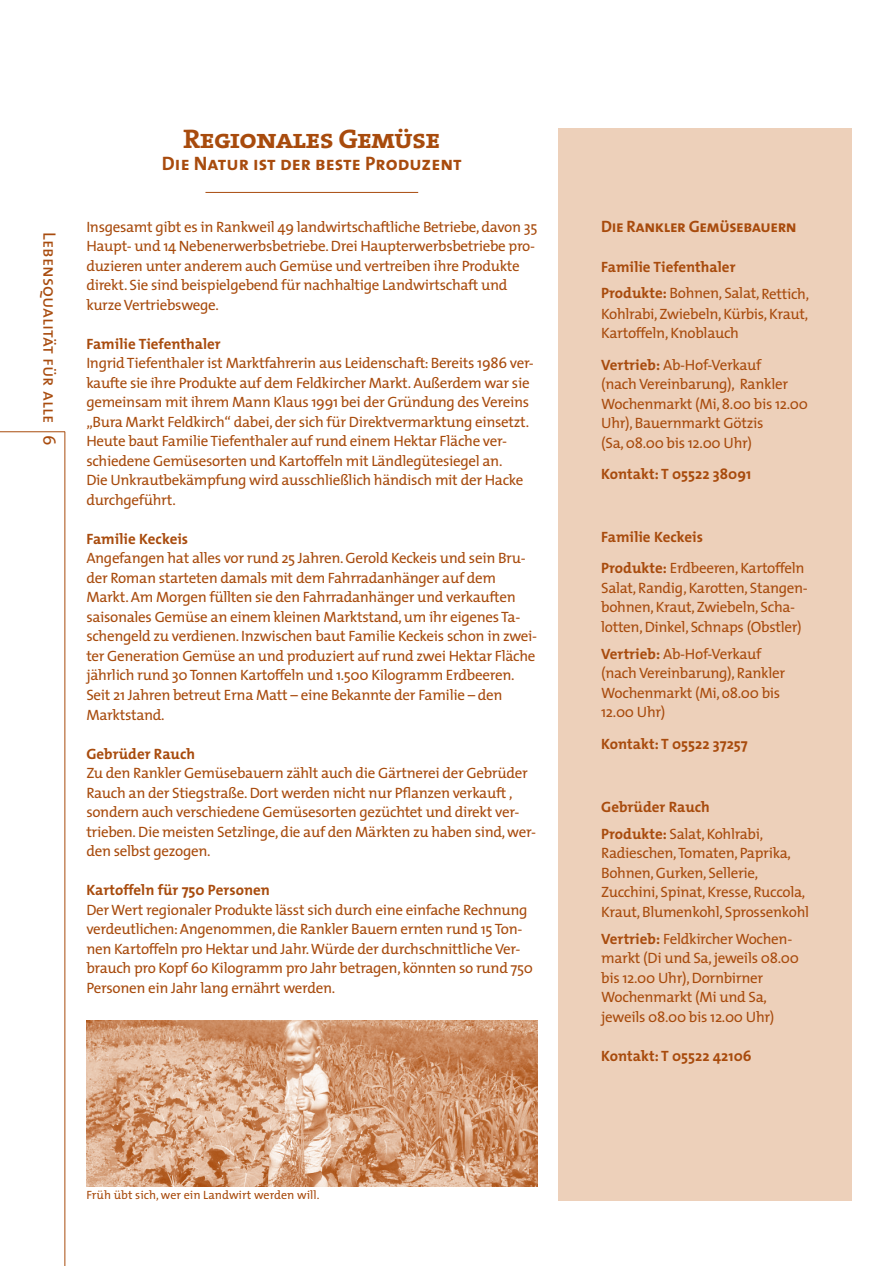
<style>
.page{position:relative;width:896px;height:1266px;background:#fff}
.page>*{position:absolute;margin:0;border:0;box-sizing:border-box;transform-origin:0 0}
.t1{font:27px "The Serif Bold Caps";letter-spacing:-.03em;color:#a84b0d;scale:1.05 1}
.t2{font:19.5px "The Mix Bold Caps";color:#a84b0d}
.t3{font:18px "The Mix Caps";color:#a84b0d}
.t4{font:16.5px "The Mix Bold Caps";letter-spacing:-.025em;color:#a84b0d}
.t5{font:15px/19.5px "The Mix";letter-spacing:-.02em;color:#a84b0d}
.t6{font:700 15px/25.5px "The Mix";color:#a84b0d}
.t7{font:12px "The Mix";color:#a84b0d}
.s1{font-weight:400}
.s2{font-weight:700}
</style>
<div class="page">
<hr style="left:205px;top:192px;width:213px;height:1px;background:#a84b0d">
<div style="left:558px;top:129px;width:294px;height:1071px;background:#edd0ba"></div>
<img style="left:86px;top:1020px;width:451px;height:166px">
<hr style="left:65px;top:432px;width:1px;height:833px;background:#a84b0d">
<hr style="left:0;top:431px;width:65px;height:1px;background:#a84b0d">
<p class="t3" style="left:64px;top:232px;width:214px;rotate:90deg">Lebensqualität für alle 6</p>
<h1 class="t1" style="left:183px;top:116px;width:246px">Regionales Gemüse</h1>
<h2 class="t2" style="left:162px;top:147px;width:301px">Die Natur ist der beste Produzent</h2>
<p class="t5" style="left:86px;top:216px;width:452px">Insgesamt gibt es in Rankweil 49 landwirtschaftliche Betriebe, davon 35<br>Haupt- und 14 Nebenerwerbsbetriebe. Drei Haupterwerbsbetriebe pro&shy;duzieren unter anderem auch Gemüse und vertreiben ihre Produkte direkt. Sie sind beispielgebend für nachhaltige Landwirtschaft und kurze Vertriebswege.</p>
<p class="t6" style="left:86px;top:330px;width:136px">Familie Tiefenthaler</p>
<p class="t5" style="left:86px;top:353px;width:449px">Ingrid Tiefenthaler ist Marktfahrerin aus Leidenschaft: Bereits 1986 ver&shy;kaufte sie ihre Produkte auf dem Feldkircher Markt. Außerdem war sie gemeinsam mit ihrem Mann Klaus 1991 bei der Gründung des Vereins „Bura Markt Feldkirch“ dabei, der sich für Direktvermarktung einsetzt.<br>Heute baut Familie Tiefenthaler auf rund einem Hektar Fläche ver&shy;schiedene Gemüsesorten und Kartoffeln mit Ländlegütesiegel an.<br>Die Unkrautbekämpfung wird ausschließlich händisch mit der Hacke durchgeführt.</p>
<p class="t6" style="left:86px;top:525px;width:103px">Familie Keckeis</p>
<p class="t5" style="left:86px;top:548px;width:452px">Angefangen hat alles vor rund 25 Jahren. Gerold Keckeis und sein Bru&shy;der Roman starteten damals mit dem Fahrradanhänger auf dem Markt. Am Morgen füllten sie den Fahrradanhänger und verkauften saisonales Gemüse an einem kleinen Marktstand, um ihr eigenes Ta&shy;schengeld zu verdienen. Inzwischen baut Familie Keckeis schon in zwei&shy;ter Generation Gemüse an und produziert auf rund zwei Hektar Fläche jährlich rund 30 Tonnen Kartoffeln und 1.500 Kilogramm Erdbeeren.<br>Seit 21 Jahren betreut Erna Matt – eine Bekannte der Familie – den Marktstand.</p>
<p class="t6" style="left:86px;top:740px;width:110px">Gebrüder Rauch</p>
<p class="t5" style="left:86px;top:762px;width:451px">Zu den Rankler Gemüsebauern zählt auch die Gärtnerei der Gebrüder Rauch an der Stiegstraße. Dort werden nicht nur Pflanzen verkauft , sondern auch verschiedene Gemüsesorten gezüchtet und direkt ver&shy;trieben. Die meisten Setzlinge, die auf den Märkten zu haben sind, wer&shy;den selbst gezogen.</p>
<p class="t6" style="left:86px;top:876px;width:185px">Kartoffeln für 750 Personen</p>
<p class="t5" style="left:86px;top:899px;width:448px">Der Wert regionaler Produkte lässt sich durch eine einfache Rechnung verdeutlichen: Angenommen, die Rankler Bauern ernten rund 15 Ton&shy;nen Kartoffeln pro Hektar und Jahr. Würde der durchschnittliche Ver&shy;brauch pro Kopf 60 Kilogramm pro Jahr betragen, könnten so rund 750<br>Personen ein Jahr lang ernährt werden.</p>
<p class="t7" style="left:86px;top:1184px;width:235px">Früh übt sich, wer ein Landwirt werden will.</p>
<p class="t4" style="left:601px;top:213px;width:197px">Die Rankler Gemüsebauern</p>
<p class="t6" style="left:601px;top:254px;width:209px">Familie Tiefenthaler<br>Produkte: <span class="s1">Bohnen, Salat, Rettich,</span></p>
<p class="t5" style="left:601px;top:303px;width:208px">Kohlrabi, Zwiebeln, Kürbis, Kraut,<br>Kartoffeln, Knoblauch</p>
<p class="t5" style="left:601px;top:354px;width:208px"><span class="s2">Vertrieb:</span> Ab-Hof-Verkauf<br>(nach Vereinbarung), Rankler<br>Wochenmarkt (Mi, 8.00 bis 12.00<br>Uhr), Bauernmarkt Götzis<br>(Sa, 08.00 bis 12.00 Uhr)</p>
<p class="t6" style="left:601px;top:461px;width:152px">Kontakt: T 05522 38091</p>
<p class="t6" style="left:601px;top:521px;width:205px;line-height:31.2px">Familie Keckeis<br>Produkte: <span class="s1">Erdbeeren, Kartoffeln</span></p>
<p class="t5" style="left:601px;top:577px;width:208px">Salat, Randig, Karotten, Stangen&shy;bohnen, Kraut, Zwiebeln, Scha&shy;lotten, Dinkel, Schnaps (Obstler)</p>
<p class="t5" style="left:601px;top:643px;width:185px"><span class="s2">Vertrieb:</span> Ab-Hof-Verkauf (nach Vereinbarung), Rankler<br>Wochenmarkt (Mi, o8.00 bis<br>12.00 Uhr)</p>
<p class="t6" style="left:601px;top:730px;width:148px">Kontakt: T 05522 37257</p>
<p class="t6" style="left:601px;top:792px;width:163px;line-height:27px">Gebrüder Rauch<br>Produkte: <span class="s1">Salat, Kohlrabi,</span></p>
<p class="t5" style="left:601px;top:842px;width:209px">Radieschen, Tomaten, Paprika,<br>Bohnen, Gurken, Sellerie,<br>Zucchini, Spinat, Kresse, Ruccola,<br>Kraut, Blumenkohl, Sprossenkohl</p>
<p class="t5" style="left:601px;top:928px;width:199px"><span class="s2">Vertrieb:</span> Feldkircher Wochen&shy;markt (Di und Sa, jeweils 08.00 bis 12.00 Uhr), Dornbirner<br>Wochenmarkt (Mi und Sa, jeweils 08.00 bis 12.00 Uhr)</p>
<p class="t6" style="left:601px;top:1042px;width:152px">Kontakt: T 05522 42106</p>
</div>
